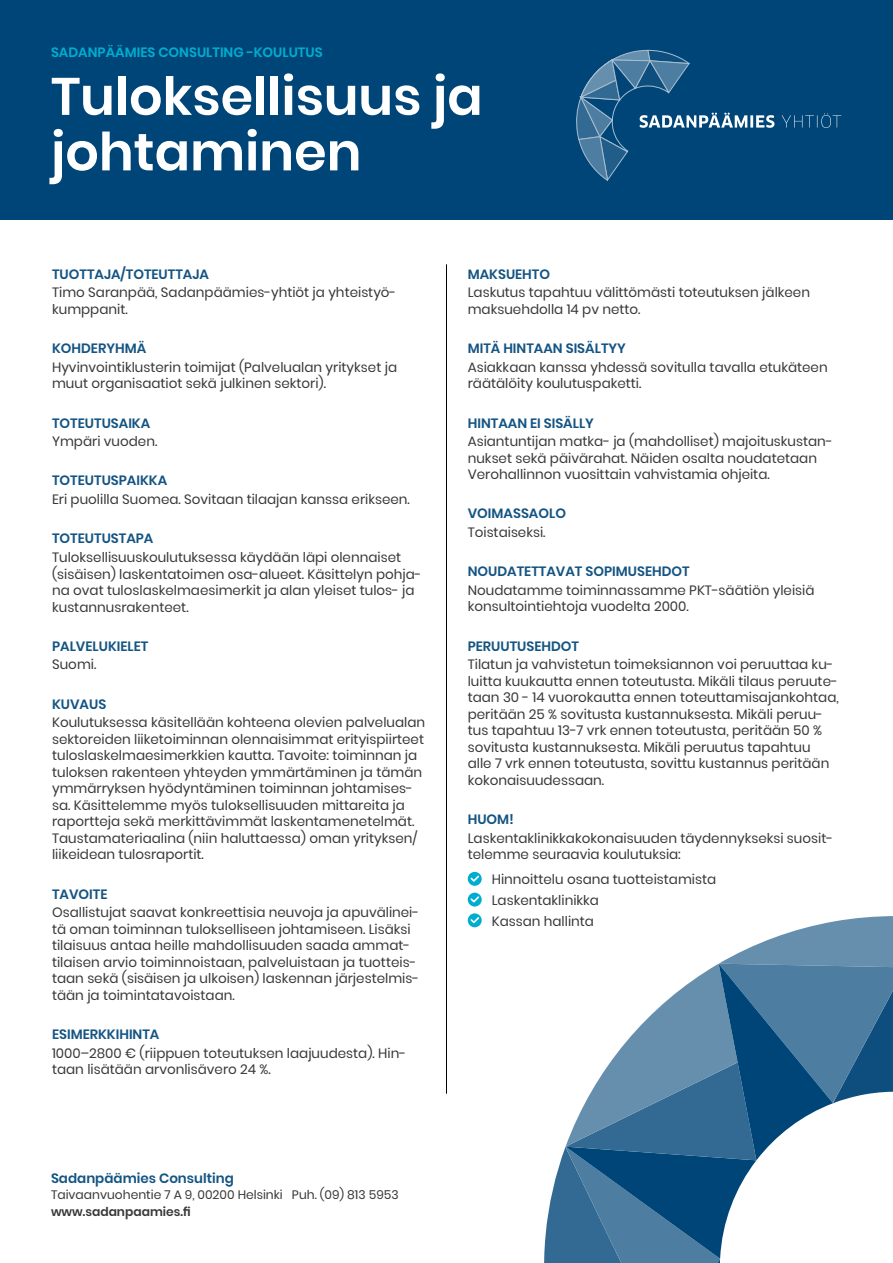
<style>
.page{position:relative;width:893px;height:1263px;background:#fff}
.page>*{position:absolute;margin:0;border:0;box-sizing:border-box;transform-origin:0 0}
.t1{font:600 52.5px/55.5px "Poppins";color:#fff}
.t2{font:13.5px/16.5px "Poppins";color:#383839}
.t3{font:600 13.5px "Poppins";color:#145483}
.t4{font:600 13.5px "Poppins";color:#00add0}
.t5{font:12.3px "Poppins";color:#383839}
.t6{font:600 12.3px "Poppins";color:#383839}
</style>
<div class="page">
<div style="left:0;top:0;width:893px;height:220px;background:#004578"></div>
<svg style="left:544px;top:916px;width:349px;height:347px"></svg>
<svg style="left:782px;top:113px;width:59px;height:15px"></svg>
<svg style="left:576px;top:49px;width:198px;height:132px"></svg>
<svg style="left:468px;top:872px;width:14px;height:14px"></svg>
<svg style="left:469px;top:874px;width:12px;height:9px"></svg>
<div style="left:468px;top:893px;width:14px;height:13px;background:#00add0;border-radius:50%"></div>
<svg style="left:469px;top:895px;width:12px;height:9px"></svg>
<svg style="left:468px;top:913px;width:14px;height:14px"></svg>
<svg style="left:469px;top:915px;width:12px;height:10px"></svg>
<hr style="left:446px;top:265px;width:1px;height:828px;background:#000">
<p class="t4" style="left:51px;top:44px;width:128px">SADANPÄÄMIES CONSUL</p>
<p class="t4" style="left:212px;top:44px;width:60px">TING -KOULU</p>
<p class="t4" style="left:298px;top:44px;width:17px">TUS</p>
<h1 class="t1" style="left:51px;top:69px;width:433px">TULOKSELLISUUS JA<br>JOHTAMINEN</h1>
<p class="t3" style="left:52px;top:266px;width:158px">TUOTTAJA/TOTEUTTAJA</p>
<p class="t2" style="left:52px;top:284px;width:346px">Timo Saranpää, Sadanpäämies-yhtiöt ja yhteistyö&shy;kumppanit.</p>
<p class="t3" style="left:52px;top:341px;width:96px">KOHDERYHMÄ</p>
<p class="t2" style="left:52px;top:359px;width:346px">Hyvinvointiklusterin toimijat (Palvelualan yritykset ja muut organisaatiot sekä julkinen sektori).</p>
<p class="t3" style="left:52px;top:415px;width:100px">TOTEUTUSAIKA</p>
<p class="t2" style="left:52px;top:433px;width:107px">Ympäri vuoden.</p>
<p class="t3" style="left:52px;top:473px;width:117px">TOTEUTUSPAIKKA</p>
<p class="t2" style="left:52px;top:491px;width:359px">Eri puolilla Suomea. Sovitaan tilaajan kanssa erikseen.</p>
<p class="t3" style="left:52px;top:531px;width:103px">TOTEUTUSTAPA</p>
<p class="t2" style="left:52px;top:549px;width:371px">Tuloksellisuuskoulutuksessa käydään läpi olennaiset (sisäisen) laskentatoimen osa-alueet. Käsittelyn pohja&shy;na ovat tuloslaskelmaesimerkit ja alan yleiset tulos- ja kustannusrakenteet.</p>
<p class="t3" style="left:52px;top:638px;width:96px">PALVELUKIELET</p>
<p class="t2" style="left:52px;top:656px;width:46px">Suomi.</p>
<p class="t3" style="left:52px;top:696px;width:56px">KUVAUS</p>
<p class="t2" style="left:52px;top:714px;width:375px">Koulutuksessa käsitellään kohteena olevien palvelualan sektoreiden liiketoiminnan olennaisimmat erityispiirteet tuloslaskelmaesimerkkien kautta. Tavoite: toiminnan ja tuloksen rakenteen yhteyden ymmärtäminen ja tämän ymmärryksen hyödyntäminen toiminnan johtamises&shy;sa. Käsittelemme myös tuloksellisuuden mittareita ja raportteja sekä merkittävimmät laskentamenetelmät.<br>Taustamateriaalina (niin haluttaessa) oman yrityksen/ liikeidean tulosraportit.</p>
<p class="t3" style="left:52px;top:886px;width:57px">TAVOITE</p>
<p class="t2" style="left:52px;top:904px;width:369px">Osallistujat saavat konkreettisia neuvoja ja apuvälinei&shy;tä oman toiminnan tulokselliseen johtamiseen. Lisäksi tilaisuus antaa heille mahdollisuuden saada ammat&shy;tilaisen arvio toiminnoistaan, palveluistaan ja tuotteis&shy;taan sekä (sisäisen ja ulkoisen) laskennan järjestelmis&shy;tään ja toimintatavoistaan.</p>
<p class="t3" style="left:52px;top:1026px;width:109px">ESIMERKKIHINTA</p>
<p class="t2" style="left:52px;top:1045px;width:356px">1000–2800 € (riippuen toteutuksen laajuudesta). Hin&shy;taan lisätään arvonlisävero 24 %.</p>
<p class="t3" style="left:51px;top:1170px;width:184px">SADANPÄÄMIES CONSULTING</p>
<p class="t5" style="left:51px;top:1187px;width:349px">Taivaanvuohentie 7 A 9, 00200 Helsinki Puh. (09) 813 5953</p>
<p class="t6" style="left:51px;top:1204px;width:141px">WWW.SADANPAAMIES.FI</p>
<p class="t3" style="left:468px;top:266px;width:84px">MAKSUEHTO</p>
<p class="t2" style="left:468px;top:284px;width:344px">Laskutus tapahtuu välittömästi toteutuksen jälkeen maksuehdolla 14 pv netto.</p>
<p class="t3" style="left:468px;top:341px;width:160px">MITÄ HINTAAN SISÄLTYY</p>
<p class="t2" style="left:468px;top:359px;width:361px">Asiakkaan kanssa yhdessä sovitulla tavalla etukäteen räätälöity koulutuspaketti.</p>
<p class="t3" style="left:468px;top:415px;width:128px">HINTAAN EI SISÄLLY</p>
<p class="t2" style="left:468px;top:433px;width:367px">Asiantuntijan matka- ja (mahdolliset) majoituskustan&shy;nukset sekä päivärahat. Näiden osalta noudatetaan<br>Verohallinnon vuosittain vahvistamia ohjeita.</p>
<p class="t3" style="left:468px;top:506px;width:100px">VOIMASSAOLO</p>
<p class="t2" style="left:468px;top:524px;width:79px">Toistaiseksi.</p>
<p class="t3" style="left:468px;top:564px;width:221px">NOUDATETTAVAT SOPIMUSEHDOT</p>
<p class="t2" style="left:468px;top:582px;width:348px">Noudatamme toiminnassamme PKT-säätiön yleisiä konsultointiehtoja vuodelta 2000.</p>
<p class="t3" style="left:468px;top:638px;width:111px">PERUUTUSEHDOT</p>
<p class="t2" style="left:468px;top:656px;width:373px">Tilatun ja vahvistetun toimeksiannon voi peruuttaa ku&shy;luitta kuukautta ennen toteutusta. Mikäli tilaus peruute&shy;taan 30 - 14 vuorokautta ennen toteuttamisajankohtaa, peritään 25 % sovitusta kustannuksesta. Mikäli peruu&shy;tus tapahtuu 13-7 vrk ennen toteutusta, peritään 50 % sovitusta kustannuksesta. Mikäli peruutus tapahtuu<br>alle 7 vrk ennen toteutusta, sovittu kustannus peritään kokonaisuudessaan.</p>
<p class="t3" style="left:468px;top:811px;width:11px">HUOM</p>
<p class="t3" style="left:509px;top:811px;width:6px">!</p>
<p class="t2" style="left:468px;top:830px;width:367px">Laskentaklinikkakokonaisuuden täydennykseksi suosit&shy;telemme seuraavia koulutuksia:</p>
<p class="t2" style="left:492px;top:869px;width:226px;line-height:20.7px">Hinnoittelu osana tuotteistamista<br>Laskentaklinikka<br>Kassan hallinta</p>
</div>
